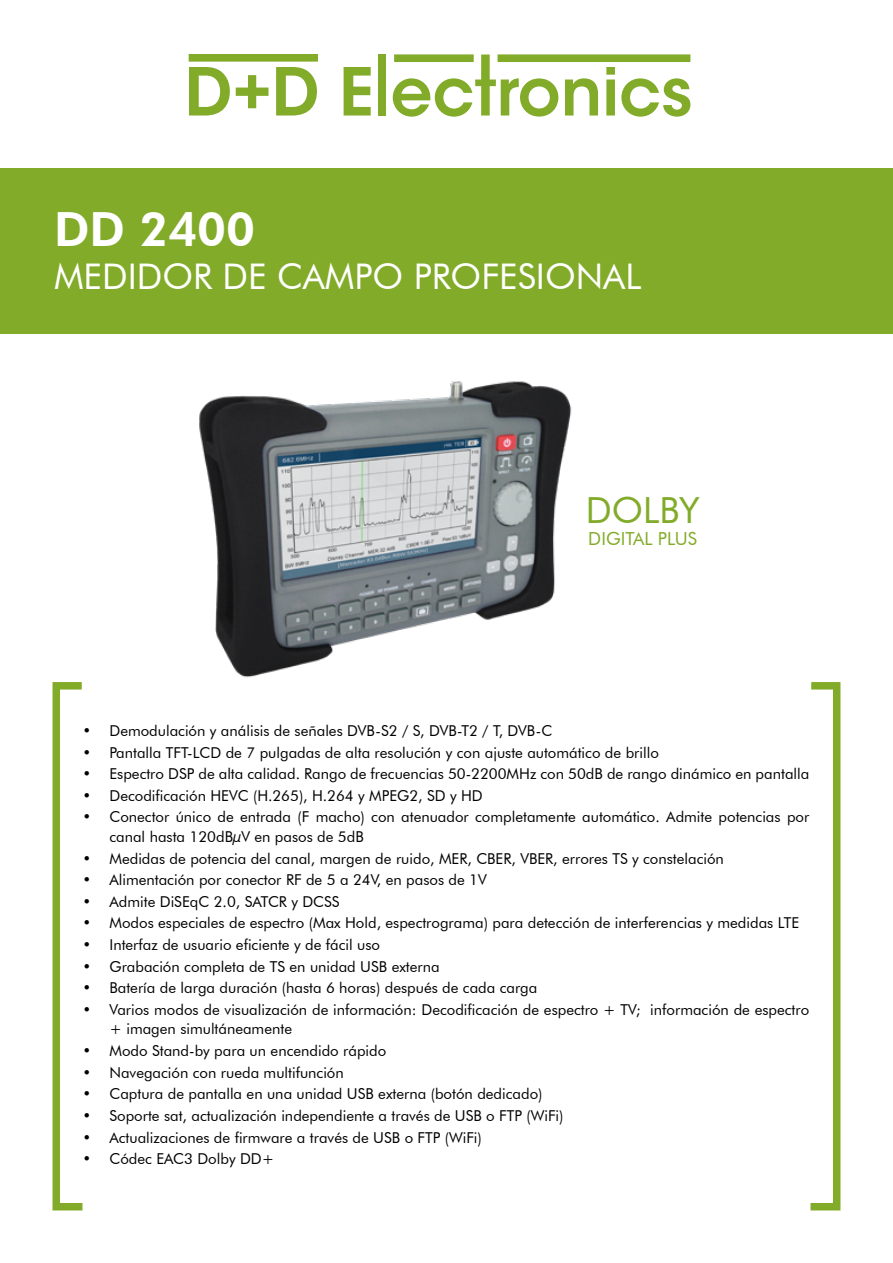
<style>
.page{position:relative;width:893px;height:1263px;background:#fff}
.page>*{position:absolute;margin:0;border:0;box-sizing:border-box;transform-origin:0 0}
.t1{font:600 65.55px "ITC Avant Garde Std";color:#82ab29}
.t2{font:800 47.1px "Futura BT";color:#fff}
.t3{font:36px "Futura BT";color:#82ab29}
.t4{font:35.4px "Futura BT";color:#fff}
.t5{font:18px "Futura BT";color:#82ab29}
.t6{font:15px/19.5px "Futura BT";color:#000}
</style>
<div class="page">
<div style="left:0;top:169px;width:893px;height:165px;background:#82ab29"></div>
<svg style="left:344px;top:67px;width:27px;height:49px"></svg>
<div style="left:378px;top:54px;width:8px;height:62px;background:#82ab29"></div>
<svg style="left:189px;top:54px;width:129px;height:62px"></svg>
<svg style="left:393px;top:54px;width:298px;height:63px"></svg>
<img style="left:199px;top:381px;width:373px;height:297px">
<svg style="left:52px;top:682px;width:31px;height:529px"></svg>
<svg style="left:810px;top:682px;width:31px;height:529px"></svg>
<h1 class="t1" style="left:233px;top:43px;width:41px">+</h1>
<h2 class="t2" style="left:54px;top:201px;width:203px">DD 2400</h2>
<h3 class="t4" style="left:54px;top:254px;width:589px">MEDIDOR DE CAMPO PROFESIONAL</h3>
<h3 class="t3" style="left:586px;top:489px;width:116px">DOLBY</h3>
<p class="t5" style="left:588px;top:528px;width:110px">DIGITAL PLUS</p>
<p class="t6" style="left:82px;top:721px;width:471px">• Demodulación y análisis de señales DVB-S2 / S, DVB-T2 / T, DVB-C</p>
<p class="t6" style="left:82px;top:742px;width:578px">• Pantalla TFT-LCD de 7 pulgadas de alta resolución y con ajuste automático de brillo</p>
<p class="t6" style="left:82px;top:764px;width:728px">• Espectro DSP de alta calidad. Rango de frecuencias 50-2200MHz con 50dB de rango dinámico en pantalla</p>
<p class="t6" style="left:82px;top:785px;width:402px">• Decodificación HEVC (H.265), H.264 y MPEG2, SD y HD</p>
<p class="t6" style="left:109px;top:807px;width:701px;text-indent:-27px">• Conector único de entrada (F macho) con atenuador completamente automático. Admite potencias por canal hasta 120dBμV en pasos de 5dB</p>
<p class="t6" style="left:82px;top:848px;width:643px">• Medidas de potencia del canal, margen de ruido, MER, CBER, VBER, errores TS y constelación</p>
<p class="t6" style="left:82px;top:870px;width:406px">• Alimentación por conector RF de 5 a 24V, en pasos de 1V</p>
<p class="t6" style="left:82px;top:891px;width:259px">• Admite DiSEqC 2.0, SATCR y DCSS</p>
<p class="t6" style="left:82px;top:913px;width:718px">• Modos especiales de espectro (Max Hold, espectrograma) para detección de interferencias y medidas LTE</p>
<p class="t6" style="left:82px;top:935px;width:299px">• Interfaz de usuario eficiente y de fácil uso</p>
<p class="t6" style="left:82px;top:956px;width:359px">• Grabación completa de TS en unidad USB externa</p>
<p class="t6" style="left:82px;top:978px;width:456px">• Batería de larga duración (hasta 6 horas) después de cada carga</p>
<p class="t6" style="left:109px;top:1000px;width:701px;text-indent:-27px">• Varios modos de visualización de información: Decodificación de espectro + TV; información de espectro + imagen simultáneamente</p>
<p class="t6" style="left:82px;top:1041px;width:305px">• Modo Stand-by para un encendido rápido</p>
<p class="t6" style="left:82px;top:1062px;width:263px">• Navegación con rueda multifunción</p>
<p class="t6" style="left:82px;top:1084px;width:462px">• Captura de pantalla en una unidad USB externa (botón dedicado)</p>
<p class="t6" style="left:82px;top:1106px;width:482px">• Soporte sat, actualización independiente a través de USB o FTP (WiFi)</p>
<p class="t6" style="left:82px;top:1127px;width:401px">• Actualizaciones de firmware a través de USB o FTP (WiFi)</p>
<p class="t6" style="left:82px;top:1149px;width:193px">• Códec EAC3 Dolby DD+</p>
</div>
